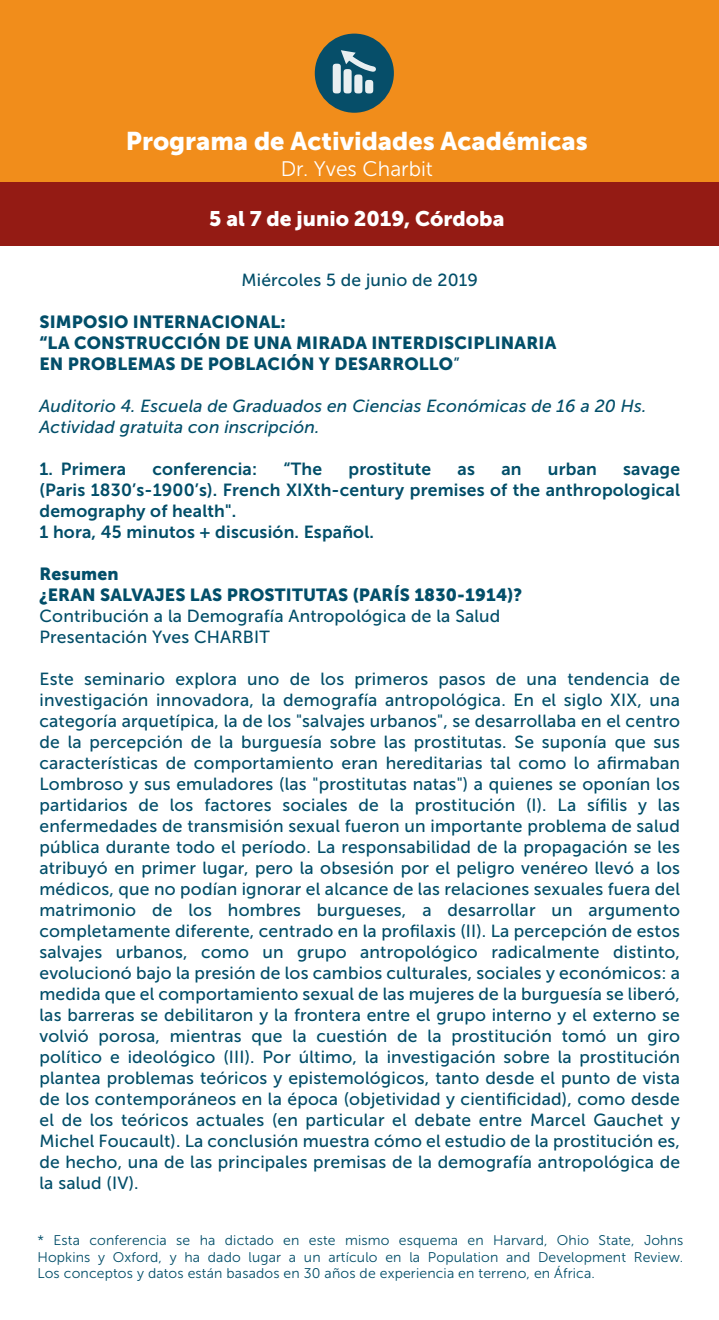
<style>
.page{position:relative;width:719px;height:1320px;background:#fff}
.page>*{position:absolute;margin:0;border:0;box-sizing:border-box;transform-origin:0 0}
.t1{font:25.5px "Museo Sans 900";color:#fff}
.t2{font:21px "Museo Sans 900";color:#fff}
.t3{font:21px "Museo Sans 300";color:#fff}
.t4{font:17.5px/21px "Museo Sans 500";letter-spacing:.01em;color:#024e69}
.t5{font:17.5px/21px "Museo Sans 700";letter-spacing:.01em;color:#024e69}
.t6{font:17.5px/21px "Museo Sans 900";letter-spacing:.01em;color:#024e69}
.t7{font:italic 17.5px/21px "Museo Sans 500";letter-spacing:.01em;color:#024e69}
.t8{font:14px/16.8px "Museo Sans 300";letter-spacing:.01em;color:#024e69;text-align:justify}
.s1{font-family:"Museo Sans 500"}
</style>
<div class="page">
<div style="left:0;top:0;width:719px;height:246px;background:#f18d1b"></div>
<div style="left:0;top:183px;width:719px;height:63px;background:#921914"></div>
<div style="left:315px;top:34px;width:79px;height:79px;background:#064e69;border-radius:50%"></div>
<svg style="left:333px;top:50px;width:43px;height:43px"></svg>
<h1 class="t1" style="left:126px;top:127px;width:464px">Programa de Actividades Académicas</h1>
<p class="t3" style="left:281px;top:157px;width:154px">Dr. Yves Charbit</p>
<p class="t2" style="left:209px;top:207px;width:297px">5 al 7 de junio 2019, Córdoba</p>
<p class="t4" style="left:241px;top:269px;width:238px">Miércoles 5 de junio de 2019</p>
<p class="t6" style="left:39px;top:311px;width:518px">SIMPOSIO INTERNACIONAL:<br>“LA CONSTRUCCIÓN DE UNA MIRADA INTERDISCIPLINARIA<br>EN PROBLEMAS DE POBLACIÓN Y DESARROLLO<span class="s1">”</span></p>
<p class="t7" style="left:39px;top:395px;width:608px">Auditorio 4. Escuela de Graduados en Ciencias Económicas de 16 a 20 Hs.<br>Actividad gratuita con inscripción.</p>
<p class="t5" style="left:39px;top:458px;width:88px">1. Primera</p>
<p class="t5" style="left:152px;top:458px;width:106px">conferencia:</p>
<p class="t5" style="left:283px;top:458px;width:40px">“The</p>
<p class="t5" style="left:349px;top:458px;width:84px">prostitute</p>
<p class="t5" style="left:458px;top:458px;width:19px">as</p>
<p class="t5" style="left:501px;top:458px;width:22px">an</p>
<p class="t5" style="left:548px;top:458px;width:50px">urban</p>
<p class="t5" style="left:39px;top:458px;width:642px;text-indent:584px">savage (Paris 1830’s-1900’s). French XIXth-century premises of the anthropological demography of health".<br>1 hora, 45 minutos + discusión. Español.</p>
<p class="t6" style="left:39px;top:563px;width:484px">Resumen<br>¿ERAN SALVAJES LAS PROSTITUTAS (PARÍS 1830-1914)?</p>
<p class="t4" style="left:39px;top:605px;width:463px">Contribución a la Demografía Antropológica de la Salud<br>Presentación Yves CHARBIT</p>
<p class="t4" style="left:39px;top:668px;width:642px;text-align:justify">Este seminario explora uno de los primeros pasos de una tendencia de investigación innovadora, la demografía antropológica. En el siglo XIX, una categoría arquetípica, la de los "salvajes urbanos", se desarrollaba en el centro de la percepción de la burguesía sobre las prostitutas. Se suponía que sus características de comportamiento eran hereditarias tal como lo afirmaban Lombroso y sus emuladores (las "prostitutas natas") a quienes se oponían los partidarios de los factores sociales de la prostitución (I). La sífilis y las enfermedades de transmisión sexual fueron un importante problema de salud pública durante todo el período. La responsabilidad de la propagación se les atribuyó en primer lugar, pero la obsesión por el peligro venéreo llevó a los médicos, que no podían ignorar el alcance de las relaciones sexuales fuera del matrimonio de los hombres burgueses, a desarrollar un argumento completamente diferente, centrado en la profilaxis (II). La percepción de estos salvajes urbanos, como un grupo antropológico radicalmente distinto, evolucionó bajo la presión de los cambios culturales, sociales y económicos: a medida que el comportamiento sexual de las mujeres de la burguesía se liberó, las barreras se debilitaron y la frontera entre el grupo interno y el externo se volvió porosa, mientras que la cuestión de la prostitución tomó un giro político e ideológico (III). Por último, la investigación sobre la prostitución plantea problemas teóricos y epistemológicos, tanto desde el punto de vista de los contemporáneos en la época (objetividad y cientificidad), como desde el de los teóricos actuales (en particular el debate entre Marcel Gauchet y Michel Foucault). La conclusión muestra cómo el estudio de la prostitución es, de hecho, una de las principales premisas de la demografía antropológica de la salud (IV).</p>
<p class="t8" style="left:37px;top:1231px;width:648px">* Esta conferencia se ha dictado en este mismo esquema en Harvard, Ohio State, Johns Hopkins y Oxford, y ha dado lugar a un artículo en la Population and Development Review.<br>Los conceptos y datos están basados en 30 años de experiencia en terreno, en África.</p>
</div>
